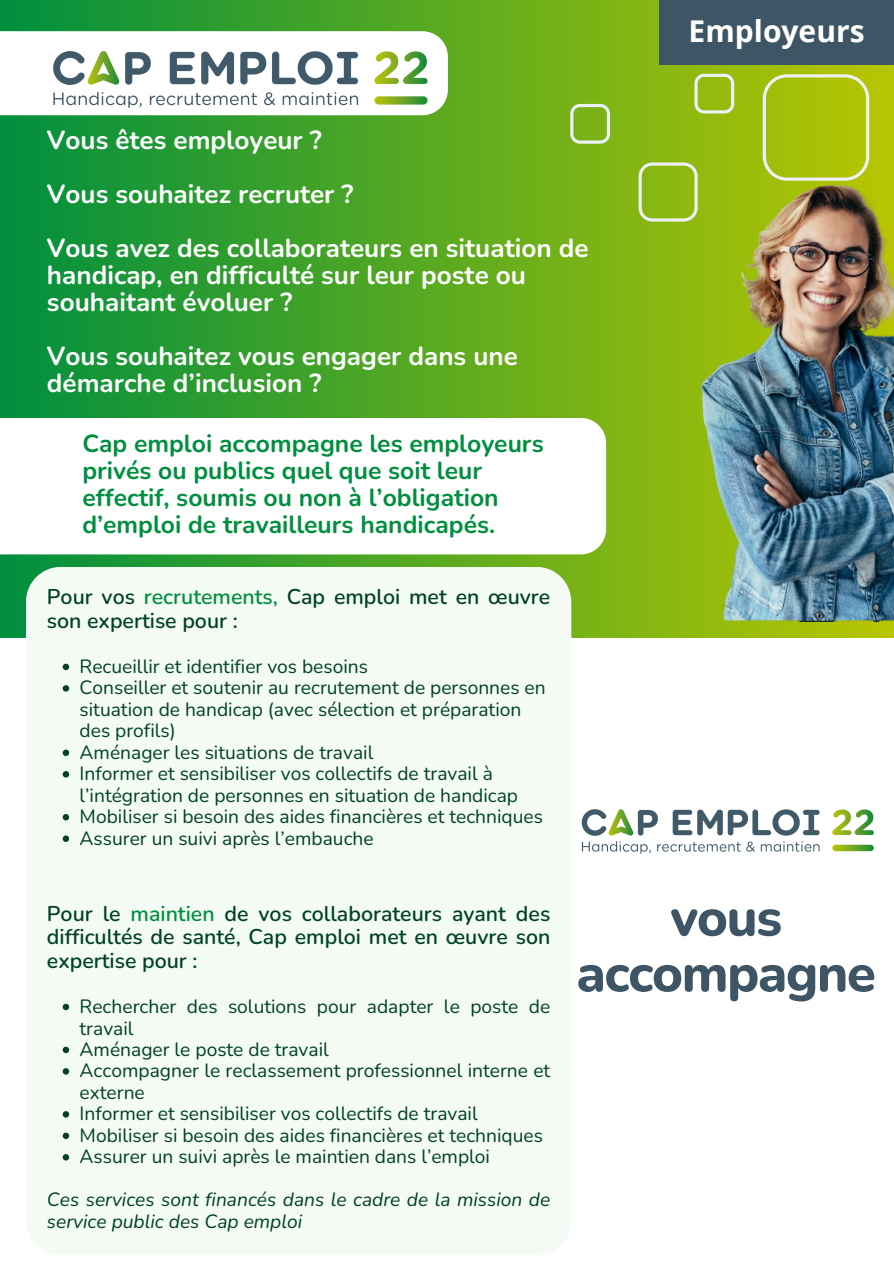
<style>
.page{position:relative;width:894px;height:1264px;background:#fff}
.page>*{position:absolute;margin:0;border:0;box-sizing:border-box;transform-origin:0 0}
.t1{font:800 52.8px/55.7px "Nunito";letter-spacing:-.03em;color:#3e5565;text-align:center}
.t2{font:700 30px "Open Sans";color:#fff}
.t3{font:700 26.1px/27px "Nunito";color:#fff}
.t4{font:700 24.6px/27px "Nunito";color:#008f3f}
.t5{font:600 21.3px/23.5px "Nunito";color:#004225}
.t6{font:19.2px/21.5px "Nunito";color:#004225}
.t7{font:italic 19.2px/21.5px "Nunito";color:#004225}
.s1{color:#008f3f}
</style>
<div class="page">
<div style="left:0;top:0;width:893px;height:1263px;background:linear-gradient(to right,#02913e,#b4c104)"></div>
<svg style="left:762px;top:74px;width:107px;height:98px"></svg>
<svg style="left:694px;top:74px;width:40px;height:39px"></svg>
<svg style="left:638px;top:162px;width:59px;height:59px"></svg>
<svg style="left:570px;top:104px;width:40px;height:40px"></svg>
<div style="left:0;top:638px;width:893px;height:625px;background:#fff"></div>
<div style="left:26px;top:567px;width:545px;height:687px;background:#f4faf4"></div>
<svg style="left:0;top:31px;width:447px;height:84px"></svg>
<img style="left:45px;top:44px;width:401px;height:71px">
<svg style="left:0;top:418px;width:606px;height:136px"></svg>
<img style="left:643px;top:172px;width:250px;height:449px">
<div style="left:659px;top:0;width:234px;height:64px;background:#3e5565"></div>
<svg style="left:63px;top:663px;width:6px;height:7px"></svg>
<svg style="left:63px;top:685px;width:6px;height:6px"></svg>
<svg style="left:63px;top:749px;width:6px;height:7px"></svg>
<svg style="left:63px;top:771px;width:6px;height:6px"></svg>
<svg style="left:63px;top:814px;width:6px;height:6px"></svg>
<svg style="left:63px;top:835px;width:6px;height:7px"></svg>
<svg style="left:63px;top:1003px;width:6px;height:7px"></svg>
<svg style="left:63px;top:1046px;width:6px;height:7px"></svg>
<svg style="left:63px;top:1068px;width:6px;height:6px"></svg>
<svg style="left:63px;top:1111px;width:6px;height:6px"></svg>
<svg style="left:63px;top:1132px;width:6px;height:6px"></svg>
<svg style="left:63px;top:1154px;width:6px;height:6px"></svg>
<img style="left:581px;top:809px;width:293px;height:45px">
<p class="t3" style="left:47px;top:127px;width:276px">Vous êtes employeur ?</p>
<p class="t3" style="left:47px;top:181px;width:308px">Vous souhaitez recruter ?</p>
<p class="t3" style="left:47px;top:235px;width:543px">Vous avez des collaborateurs en situation de handicap, en difficulté sur leur poste ou souhaitant évoluer ?</p>
<p class="t3" style="left:47px;top:343px;width:472px">Vous souhaitez vous engager dans une démarche d’inclusion ?</p>
<p class="t4" style="left:82px;top:430px;width:462px">Cap emploi accompagne les employeurs privés ou publics quel que soit leur effectif, soumis ou non à l’obligation d’emploi de travailleurs handicapés.</p>
<h3 class="t5" style="left:47px;top:585px;width:504px">Pour vos <span class="s1">recrutements,</span> Cap emploi met en œuvre son expertise pour :</h3>
<h3 class="t6" style="left:80px;top:656px;width:290px">Recueillir et identifier vos besoins</h3>
<h3 class="t6" style="left:80px;top:677px;width:467px">Conseiller et soutenir au recrutement de personnes en situation de handicap (avec sélection et préparation des profils)</h3>
<h3 class="t6" style="left:80px;top:741px;width:295px">Aménager les situations de travail</h3>
<p class="t6" style="left:80px;top:763px;width:440px">Informer et sensibiliser vos collectifs de travail à l’intégration de personnes en situation de handicap</p>
<h3 class="t6" style="left:80px;top:806px;width:464px">Mobiliser si besoin des aides financières et techniques</h3>
<h4 class="t6" style="left:80px;top:827px;width:295px">Assurer un suivi après l’embauche</h4>
<p class="t2" style="left:688px;top:10px;width:177px">Employeurs</p>
<p class="t5" style="left:47px;top:901px;width:504px;text-align:justify">Pour le <span class="s1">maintien</span> de vos collaborateurs ayant des difficultés de santé, Cap emploi met en œuvre son expertise pour :</p>
<p class="t6" style="left:80px;top:996px;width:472px">Rechercher des solutions pour adapter le poste de travail</p>
<p class="t6" style="left:80px;top:1038px;width:251px">Aménager le poste de travail</p>
<p class="t6" style="left:80px;top:1060px;width:472px">Accompagner le reclassement professionnel interne et externe</p>
<p class="t6" style="left:80px;top:1103px;width:399px">Informer et sensibiliser vos collectifs de travail</p>
<p class="t6" style="left:80px;top:1124px;width:464px">Mobiliser si besoin des aides financières et techniques</p>
<h4 class="t6" style="left:80px;top:1146px;width:412px">Assurer un suivi après le maintien dans l’emploi</h4>
<p class="t7" style="left:47px;top:1189px;width:504px">Ces services sont financés dans le cadre de la mission de service public des Cap emploi</p>
<p class="t1" style="left:576px;top:890px;width:301px">vous accompagne</p>
</div>
